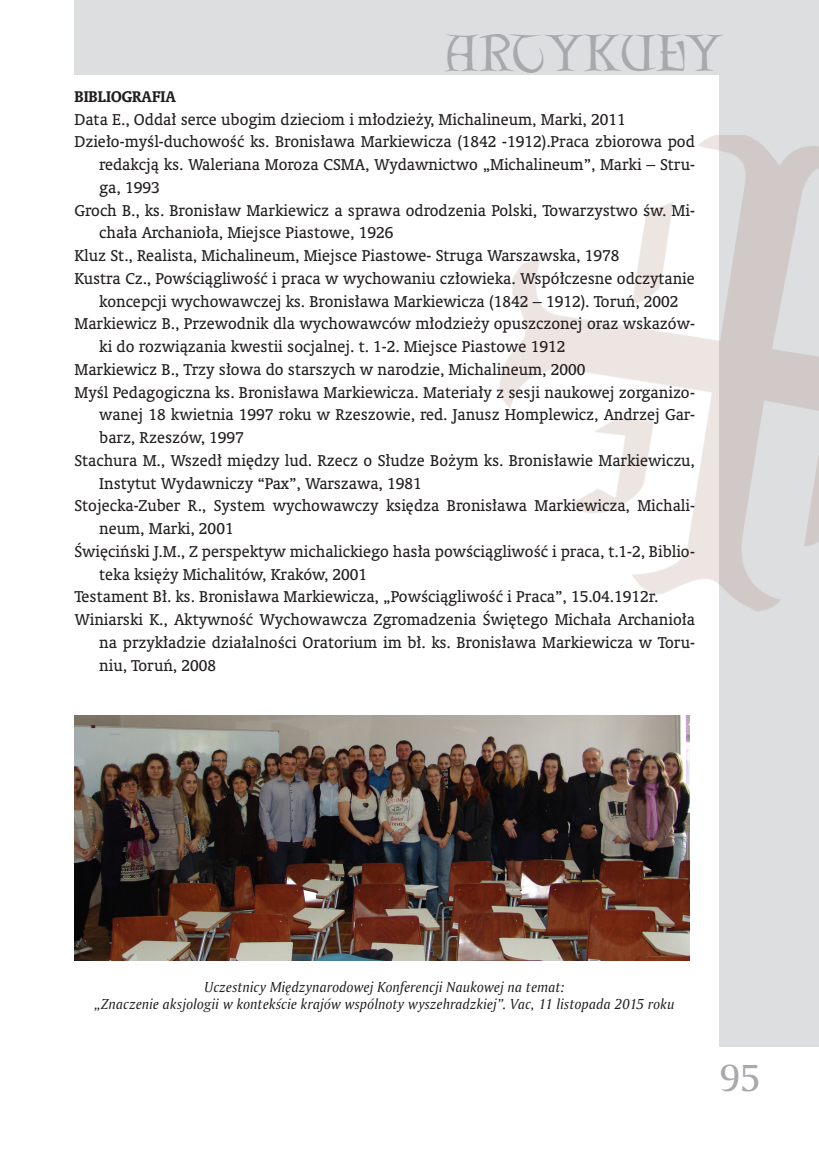
<style>
.page{position:relative;width:819px;height:1166px;background:#fff}
.page>*{position:absolute;margin:0;border:0;box-sizing:border-box;transform-origin:0 0}
.t1{font:46.55px "Lettergical PL";letter-spacing:-.005em;color:#a8a9ad}
.t2{font:36.75px "Amerigo PL";color:#a8a9ad}
.Normalny_wrd_7{font:15.75px/22.8px "Oranda PL";color:#231f20}
.Normalny_wrd_7-2{font:700 15.75px "Oranda PL";color:#231f20}
.zdjęcia-podpis{font:italic 14px/17.5px "Amerigo PL";letter-spacing:.01em;color:#231f20;text-align:center}
</style>
<div class="page">
<div style="left:719px;top:0;width:100px;height:1047px;background:#dddee0"></div>
<div style="left:74px;top:0;width:745px;height:74px;background:#dddee0"></div>
<img style="left:499px;top:135px;width:320px;height:477px">
<img style="left:74px;top:716px;width:616px;height:244px">
<h1 class="t1" style="left:445px;top:25px;width:279px">ARTYKUŁY</h1>
<p class="Normalny_wrd_7-2" style="left:74px;top:86px;width:103px">BIBLIOGRAFIA</p>
<p class="Normalny_wrd_7" style="left:74px;top:107px;width:552px">Data E., Oddał serce ubogim dzieciom i młodzieży, Michalineum, Marki, 2011</p>
<p class="Normalny_wrd_7" style="left:99px;top:130px;width:597px;text-align:justify;text-indent:-25px">Dzieło-myśl-duchowość ks. Bronisława Markiewicza (1842 -1912).Praca zbiorowa pod redakcją ks. Waleriana Moroza CSMA, Wydawnictwo „Michalineum”, Marki – Stru&shy;ga, 1993</p>
<p class="Normalny_wrd_7" style="left:99px;top:198px;width:597px;text-indent:-25px">Groch B., ks. Bronisław Markiewicz a sprawa odrodzenia Polski, Towarzystwo św. Mi&shy;chała Archanioła, Miejsce Piastowe, 1926</p>
<p class="Normalny_wrd_7" style="left:74px;top:244px;width:546px">Kluz St., Realista, Michalineum, Miejsce Piastowe- Struga Warszawska, 1978</p>
<p class="Normalny_wrd_7" style="left:74px;top:267px;width:622px;text-align:center">Kustra Cz., Powściągliwość i praca w wychowaniu człowieka. Współczesne odczytanie koncepcji wychowawczej ks. Bronisława Markiewicza (1842 – 1912). Toruń, 2002</p>
<p class="Normalny_wrd_7" style="left:99px;top:312px;width:597px;text-indent:-25px">Markiewicz B., Przewodnik dla wychowawców młodzieży opuszczonej oraz wskazów&shy;ki do rozwiązania kwestii socjalnej. t. 1-2. Miejsce Piastowe 1912</p>
<p class="Normalny_wrd_7" style="left:74px;top:358px;width:512px">Markiewicz B., Trzy słowa do starszych w narodzie, Michalineum, 2000</p>
<p class="Normalny_wrd_7" style="left:99px;top:380px;width:597px;text-align:justify;text-indent:-25px">Myśl Pedagogiczna ks. Bronisława Markiewicza. Materiały z sesji naukowej zorganizo&shy;wanej 18 kwietnia 1997 roku w Rzeszowie, red. Janusz Homplewicz, Andrzej Gar&shy;barz, Rzeszów, 1997</p>
<p class="Normalny_wrd_7" style="left:99px;top:449px;width:597px;text-indent:-25px">Stachura M., Wszedł między lud. Rzecz o Słudze Bożym ks. Bronisławie Markiewiczu,<br>Instytut Wydawniczy “Pax”, Warszawa, 1981</p>
<p class="Normalny_wrd_7" style="left:99px;top:494px;width:597px;text-indent:-25px">Stojecka-Zuber R., System wychowawczy księdza Bronisława Markiewicza, Michali&shy;neum, Marki, 2001</p>
<p class="Normalny_wrd_7" style="left:99px;top:540px;width:597px;text-indent:-25px">Święciński J.M., Z perspektyw michalickiego hasła powściągliwość i praca, t.1-2, Biblio&shy;teka księży Michalitów, Kraków, 2001</p>
<p class="Normalny_wrd_7" style="left:74px;top:585px;width:585px">Testament Bł. ks. Bronisława Markiewicza, „Powściągliwość i Praca”, 15.04.1912r.</p>
<p class="Normalny_wrd_7" style="left:99px;top:608px;width:597px;text-align:justify;text-indent:-25px">Winiarski K., Aktywność Wychowawcza Zgromadzenia Świętego Michała Archanioła na przykładzie działalności Oratorium im bł. ks. Bronisława Markiewicza w Toru&shy;niu, Toruń, 2008</p>
<p class="zdjęcia-podpis" style="left:95px;top:977px;width:581px">Uczestnicy Międzynarodowej Konferencji Naukowej na temat:<br>„Znaczenie aksjologii w kontekście krajów wspólnoty wyszehradzkiej”. Vac, 11 listopada 2015 roku</p>
<h2 class="t2" style="left:719px;top:1053px;width:42px">95</h2>
</div>
